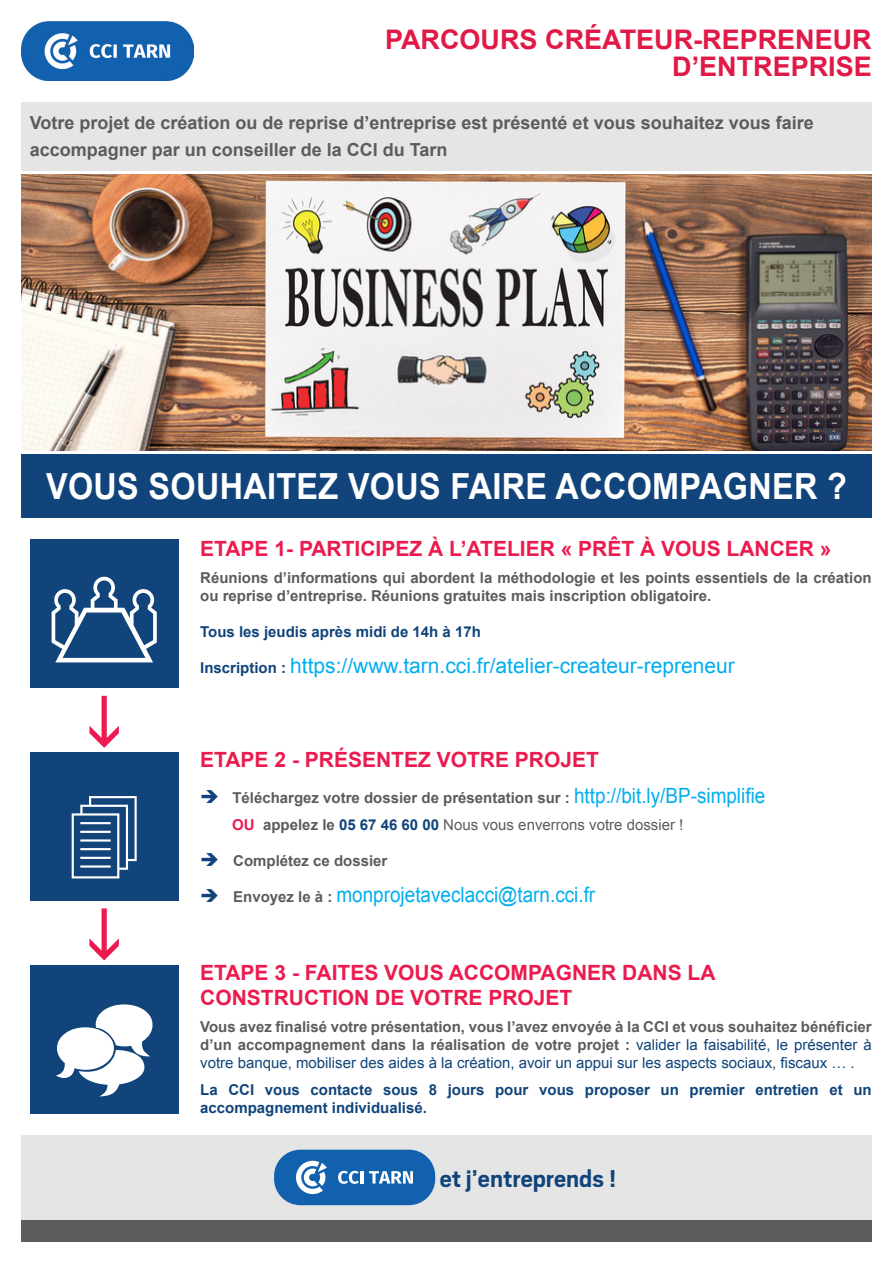
<style>
.page{position:relative;width:893px;height:1263px;background:#fff}
.page>*{position:absolute;margin:0;border:0;box-sizing:border-box;transform-origin:0 0}
.t1{font:90px "MS Outlook";color:#fff}
.t2{font:700 36px "Arial";letter-spacing:.01em;color:#fff;scale:.9 1}
.t3{font:700 27px "Arial";color:#e11947}
.t4{font:700 27px "Scout";color:#10447a}
.t5{font:700 21px/25.2px "Arial";color:#eb1b4f}
.t6{font:21px "Arial";color:#00aeef}
.t7{font:21px "Arial";color:#00aeef;scale:.9 1}
.t8{font:700 18px/27px "Arial";color:#5c5c5c}
.t9{font:700 15px/18px "Arial";color:#5c5c5c;text-align:justify}
.t10{font:700 15px/18px "Arial";color:#10447a}
.t11{font:15px "Arial";color:#5c5c5c}
.s1{font-weight:700;font-size:15px;color:#10447a}
.s2{color:#10447a}
.s3{font-weight:400;font-size:21px;color:#00aeef}
.s4{font-weight:700;color:#eb1b4f}
.s5{font-weight:700}
.s6{font-weight:700;color:#10447a}
.s7{font-weight:700;font-size:15px;color:#5c5c5c}
.s8{font-weight:400;color:#10447a}
</style>
<div class="page">
<div style="left:21px;top:1135px;width:851px;height:85px;background:#e5e5e5"></div>
<img style="left:21px;top:174px;width:851px;height:277px">
<div style="left:21px;top:454px;width:851px;height:64px;background:#10447a"></div>
<div style="left:21px;top:1221px;width:851px;height:21px;background:#5c5c5c"></div>
<div style="left:30px;top:752px;width:149px;height:149px;background:#10447a"></div>
<div style="left:30px;top:964px;width:149px;height:149px;background:#10447a"></div>
<div style="left:21px;top:102px;width:851px;height:68px;background:#e5e5e5"></div>
<div style="left:30px;top:539px;width:149px;height:149px;background:#10447a"></div>
<div style="left:274px;top:1150px;width:161px;height:55px;background:#1161af;border-radius:26px"></div>
<svg style="left:296px;top:1161px;width:31px;height:33px"></svg>
<svg style="left:338px;top:1171px;width:25px;height:13px"></svg>
<svg style="left:369px;top:1171px;width:44px;height:12px"></svg>
<img style="left:21px;top:21px;width:173px;height:60px">
<p class="t3" style="left:385px;top:22px;width:488px">PARCOURS CRÉATEUR-REPRENEUR</p>
<p class="t3" style="left:672px;top:49px;width:201px">D’ENTREPRISE</p>
<p class="t8" style="left:30px;top:110px;width:785px">Votre projet de création ou de reprise d’entreprise est présenté et vous souhaitez vous faire accompagner par un conseiller de la CCI du Tarn</p>
<p class="t2" style="left:46px;top:462px;width:891px">VOUS SOUHAITEZ VOUS FAIRE ACCOMPAGNER ?</p>
<p class="t1" style="left:50px;top:576px;width:109px">F</p>
<p class="t5" style="left:200px;top:536px;width:633px">ETAPE 1- PARTICIPEZ À L’ATELIER « PRÊT À VOUS LANCER »</p>
<p class="t9" style="left:200px;top:569px;width:673px">Réunions d’informations qui abordent la méthodologie et les points essentiels de la création ou reprise d’entreprise. Réunions gratuites mais inscription obligatoire.</p>
<p class="t10" style="left:200px;top:623px;width:282px">Tous les jeudis après midi de 14h à 17h</p>
<p class="t6" style="left:200px;top:651px;width:536px"><span class="s1">Inscription :</span> https://www.tarn.cci.fr/atelier-createur-repreneur</p>
<p class="t5" style="left:200px;top:748px;width:400px">ETAPE 2 - PRÉSENTEZ VOTRE PROJET</p>
<p class="t9" style="left:200px;top:789px;width:567px"><span class="s2">➔</span> Téléchargez votre dossier de présentation sur : <span class="s3">http://bit.ly/BP-simplifie</span></p>
<p class="t11" style="left:232px;top:815px;width:453px"><span class="s4">OU</span> <span class="s5">appelez le</span> <span class="s6">05 67 46 60 00</span> Nous vous enverrons votre dossier !</p>
<p class="t9" style="left:200px;top:852px;width:189px"><span class="s2">➔</span> Complétez ce dossier</p>
<p class="t7" style="left:200px;top:881px;width:440px"><span class="s2">➔</span> <span class="s7">Envoyez le à :</span> monprojetaveclacci@tarn.cci.fr</p>
<p class="t5" style="left:200px;top:960px;width:517px">ETAPE 3 - FAITES VOUS ACCOMPAGNER DANS LA<br>CONSTRUCTION DE VOTRE PROJET</p>
<p class="t9" style="left:200px;top:1018px;width:673px">Vous avez finalisé votre présentation, vous l’avez envoyée à la CCI et vous souhaitez bénéficier d’un accompagnement dans la réalisation de votre projet : <span class="s8">valider la faisabilité, le présenter à votre banque, mobiliser des aides à la création, avoir un appui sur les aspects sociaux, fiscaux … .</span></p>
<p class="t10" style="left:200px;top:1081px;width:673px">La CCI vous contacte sous 8 jours pour vous proposer un premier entretien et un accompagnement individualisé.</p>
<p class="t4" style="left:440px;top:1164px;width:178px">et j’entreprends !</p>
</div>
